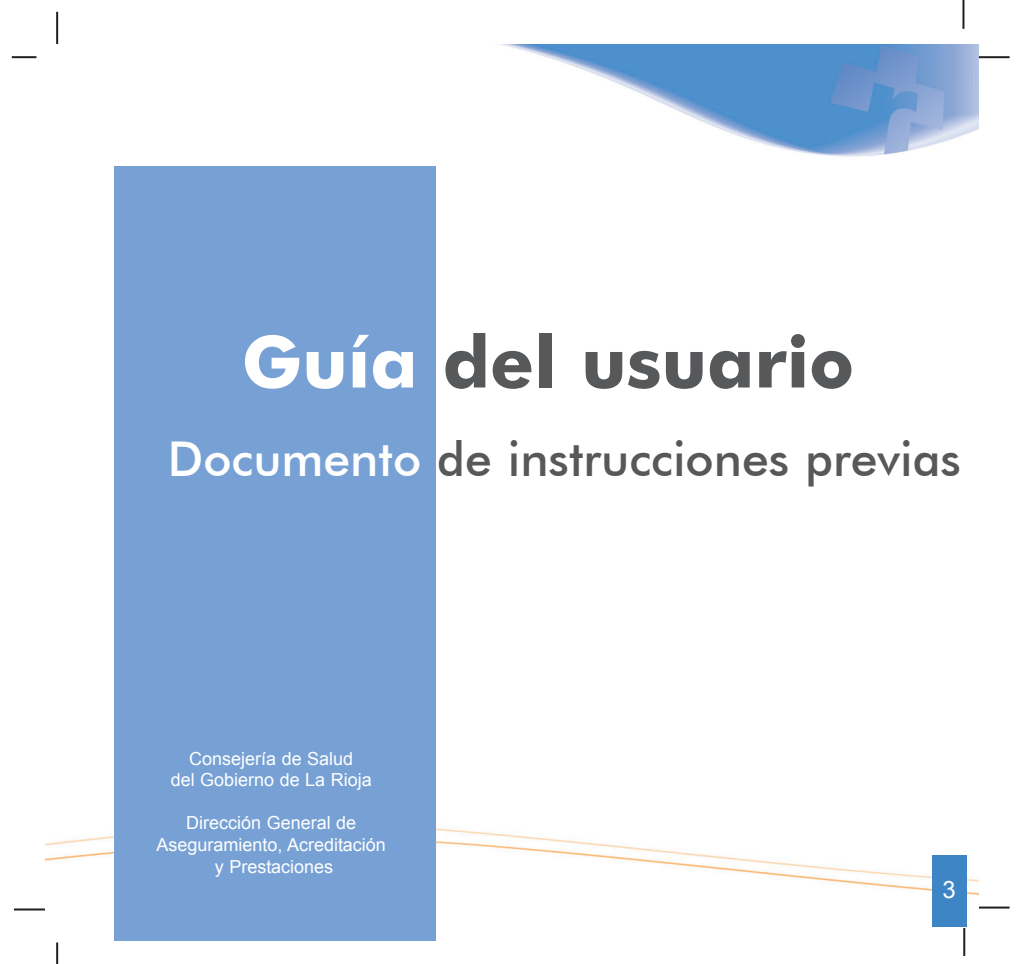
<style>
.page{position:relative;width:1020px;height:964px;background:#fff}
.page>*{position:absolute;margin:0;border:0;box-sizing:border-box;transform-origin:0 0}
.t1{font:700 72px "Futura BT";color:#57585a}
.t2{font:500 48px "Futura BT";color:#57585a}
.t3{font:24px "Arial";color:#fff}
.t4{font:18px/21.6px "Arial";color:#fff;text-align:center}
.s1{color:#fff}
</style>
<div class="page">
<hr style="left:56px;top:12px;width:2px;height:32px;background:#231f20">
<hr style="left:12px;top:56px;width:24px;height:2px;background:#231f20">
<hr style="left:14px;top:908px;width:32px;height:2px;background:#231f20">
<hr style="left:56px;top:943px;width:2px;height:21px;background:#231f20">
<hr style="left:963px;top:927px;width:2px;height:29px;background:#231f20">
<hr style="left:978px;top:907px;width:32px;height:2px;background:#231f20">
<hr style="left:962px;top:0;width:2px;height:29px;background:#231f20">
<hr style="left:978px;top:56px;width:32px;height:2px;background:#231f20">
<img style="left:500px;top:44px;width:478px;height:113px">
<img style="left:46px;top:828px;width:932px;height:99px">
<div style="left:932px;top:856px;width:34px;height:72px;background:#3e85c5"></div>
<div style="left:114px;top:166px;width:322px;height:775px;background:#77a1d4"></div>
<h1 class="t1" style="left:242px;top:318px;width:614px"><span class="s1">Guía</span> del usuario</h1>
<h2 class="t2" style="left:168px;top:429px;width:795px"><span class="s1">Documento</span> de instrucciones previas</h2>
<p class="t4" style="left:171px;top:748px;width:203px">Consejería de Salud<br>del Gobierno de La Rioja</p>
<p class="t4" style="left:157px;top:812px;width:231px">Dirección General de<br>Aseguramiento, Acreditación y Prestaciones</p>
<h3 class="t3" style="left:943px;top:876px;width:15px">3</h3>
</div>
